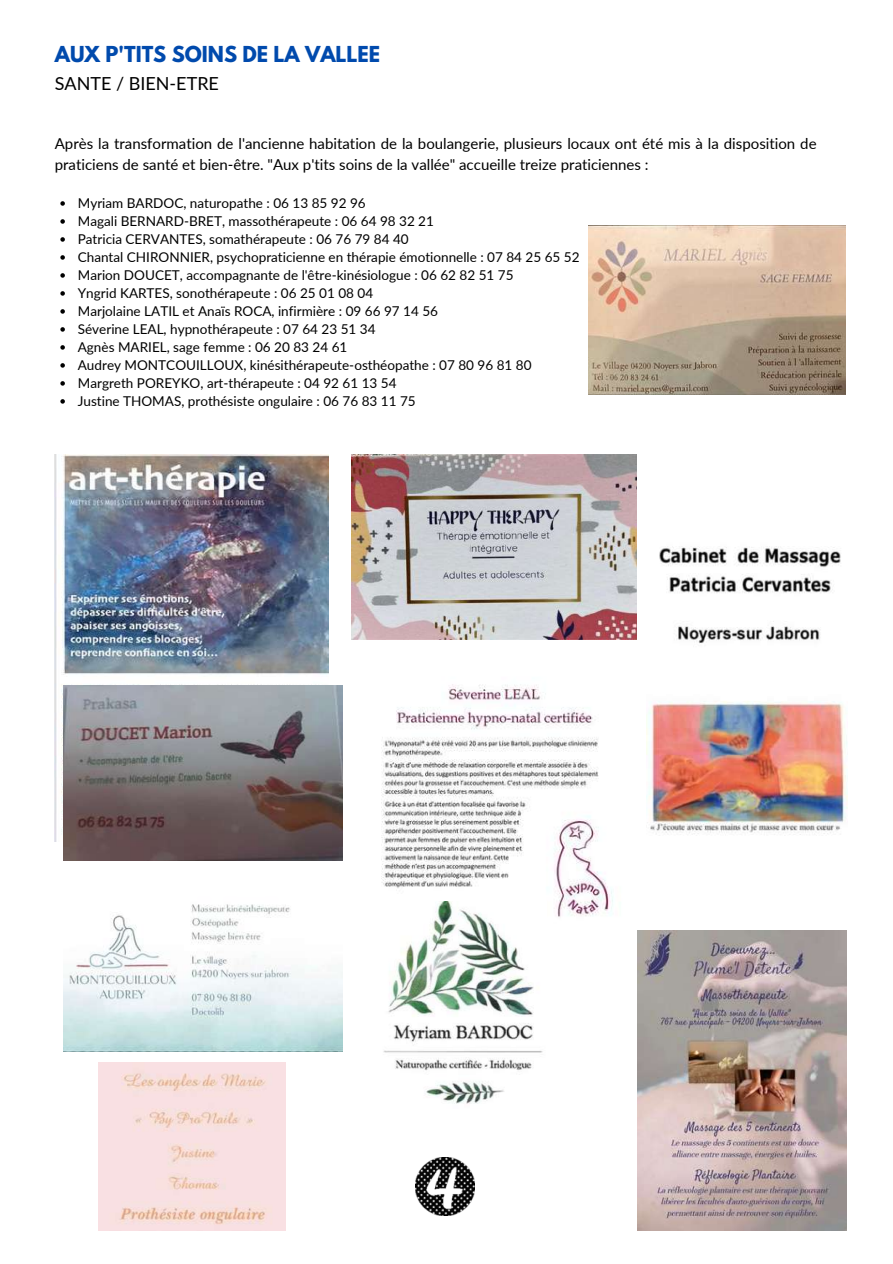
<style>
.page{position:relative;width:893px;height:1264px;background:#fff}
.page>*{position:absolute;margin:0;border:0;box-sizing:border-box;transform-origin:0 0}
.t1{font:700 19.5px "League Spartan";color:#004aad}
.t2{font:18px "Lato";color:#000}
.t3{font:15px/20.2px "Lato";color:#000}
.t4{font:13.5px/18px "Lato";color:#000}
</style>
<div class="page">
<img style="left:416px;top:1157px;width:58px;height:58px">
<img style="left:55px;top:455px;width:273px;height:386px">
<img style="left:589px;top:226px;width:256px;height:168px">
<img style="left:352px;top:455px;width:284px;height:184px">
<img style="left:381px;top:684px;width:232px;height:233px">
<img style="left:64px;top:685px;width:279px;height:175px">
<img style="left:646px;top:546px;width:201px;height:289px">
<img style="left:637px;top:930px;width:209px;height:300px">
<img style="left:64px;top:904px;width:279px;height:147px">
<img style="left:381px;top:901px;width:165px;height:203px">
<img style="left:98px;top:1062px;width:187px;height:168px">
<svg style="left:60px;top:201px;width:5px;height:5px"></svg>
<svg style="left:60px;top:219px;width:5px;height:5px"></svg>
<svg style="left:60px;top:237px;width:5px;height:5px"></svg>
<svg style="left:60px;top:255px;width:5px;height:5px"></svg>
<svg style="left:60px;top:273px;width:5px;height:5px"></svg>
<svg style="left:60px;top:291px;width:5px;height:5px"></svg>
<svg style="left:60px;top:309px;width:5px;height:5px"></svg>
<svg style="left:60px;top:327px;width:5px;height:5px"></svg>
<svg style="left:60px;top:345px;width:5px;height:5px"></svg>
<svg style="left:60px;top:363px;width:5px;height:4px"></svg>
<svg style="left:60px;top:381px;width:5px;height:4px"></svg>
<svg style="left:60px;top:399px;width:5px;height:4px"></svg>
<h1 class="t1" style="left:55px;top:44px;width:327px">AUX P'TITS SOINS DE LA VALLEE</h1>
<h2 class="t2" style="left:55px;top:72px;width:166px">SANTE / BIEN-ETRE</h2>
<p class="t3" style="left:55px;top:133px;width:763px">Après la transformation de l'ancienne habitation de la boulangerie, plusieurs locaux ont été mis à la disposition de praticiens de santé et bien-être. "Aux p'tits soins de la vallée" accueille treize praticiennes :</p>
<p class="t4" style="left:78px;top:194px;width:503px">Myriam BARDOC, naturopathe : 06 13 85 92 96<br>Magali BERNARD-BRET, massothérapeute : 06 64 98 32 21<br>Patricia CERVANTES, somathérapeute : 06 76 79 84 40<br>Chantal CHIRONNIER, psychopraticienne en thérapie émotionnelle : 07 84 25 65 52<br>Marion DOUCET, accompagnante de l'être-kinésiologue : 06 62 82 51 75<br>Yngrid KARTES, sonothérapeute : 06 25 01 08 04<br>Marjolaine LATIL et Anaïs ROCA, infirmière : 09 66 97 14 56<br>Séverine LEAL, hypnothérapeute : 07 64 23 51 34<br>Agnès MARIEL, sage femme : 06 20 83 24 61<br>Audrey MONTCOUILLOUX, kinésithérapeute-osthéopathe : 07 80 96 81 80<br>Margreth POREYKO, art-thérapeute : 04 92 61 13 54<br>Justine THOMAS, prothésiste ongulaire : 06 76 83 11 75</p>
</div>
